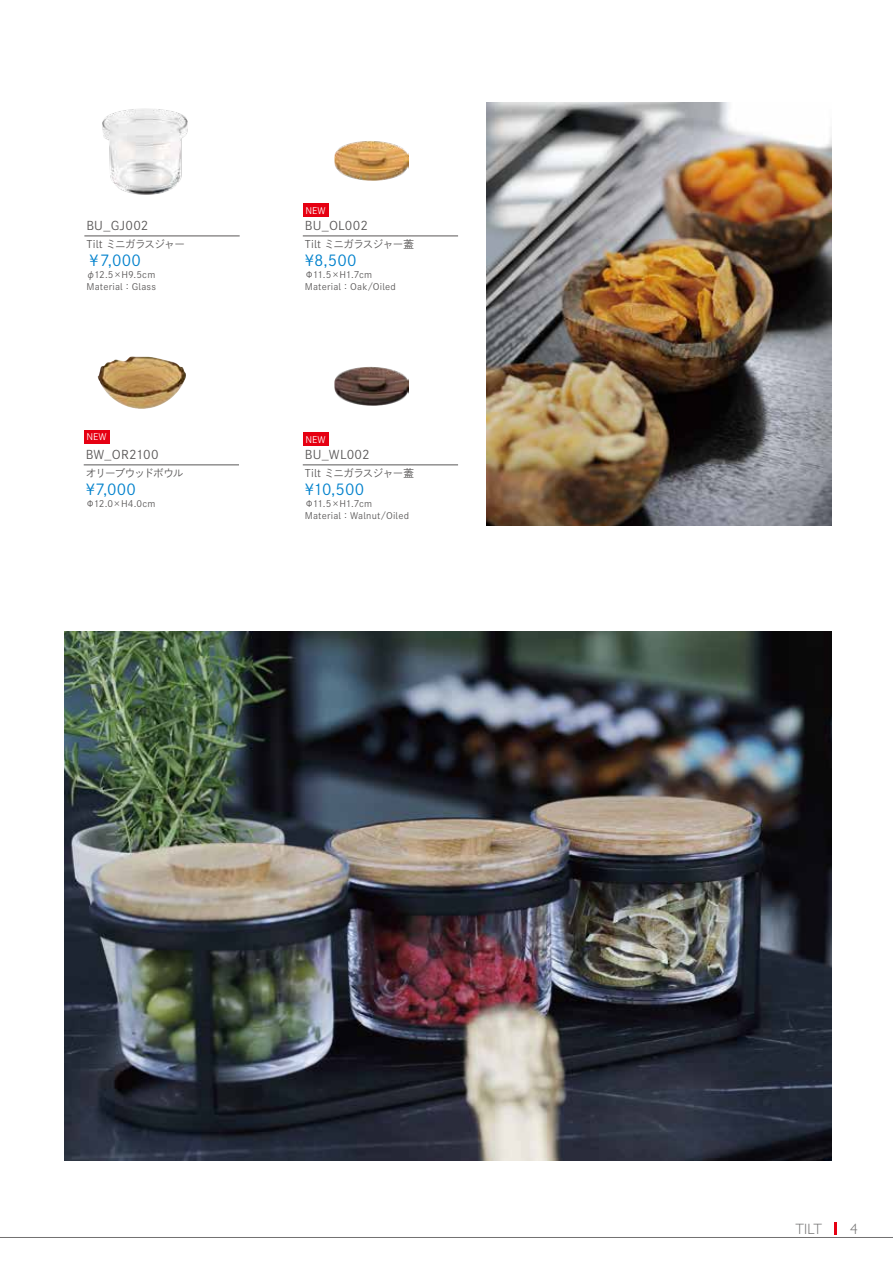
<style>
.page{position:relative;width:893px;height:1263px;background:#fff}
.page>*{position:absolute;margin:0;border:0;box-sizing:border-box;transform-origin:0 0}
.t1{font:15px "DNP Shuei Go Kin Std L";letter-spacing:.02em;color:#0081cc}
.t2{font:300 15px "Gill Sans Nova";color:#727171}
.t3{font:12px "DNP Shuei Go Kin Std L";letter-spacing:.02em;color:#595757}
.t4{font:10.5px "DNP Shuei Go Kin Std L";letter-spacing:-.05em;color:#595757}
.t5{font:10.5px "DNP Shuei Go Kin Std L";letter-spacing:-.075em;color:#595757}
.t6{font:9px/12px "DNP Shuei Go Kin Std L";letter-spacing:.02em;color:#595757}
.t7{font:9px "DNP Shuei Go Kin Std L";color:#fff}
</style>
<div class="page">
<img style="left:64px;top:631px;width:767px;height:530px">
<img style="left:102px;top:108px;width:86px;height:87px">
<img style="left:334px;top:141px;width:74px;height:39px">
<img style="left:334px;top:366px;width:74px;height:39px">
<img style="left:98px;top:356px;width:34px;height:32px">
<img style="left:486px;top:102px;width:345px;height:423px">
<hr style="left:303px;top:236px;width:155px;height:1px;background:#595757">
<div style="left:303px;top:204px;width:26px;height:13px;background:#e60012"></div>
<hr style="left:303px;top:465px;width:155px;height:1px;background:#595757">
<div style="left:303px;top:433px;width:26px;height:13px;background:#e60012"></div>
<hr style="left:84px;top:465px;width:155px;height:1px;background:#595757">
<div style="left:84px;top:430px;width:25px;height:13px;background:#e60012"></div>
<hr style="left:84px;top:236px;width:156px;height:1px;background:#595757">
<hr style="left:0;top:1237px;width:893px;height:1px;background:#727171">
<svg style="left:835px;top:1222px;width:2px;height:13px"></svg>
<h2 class="t3" style="left:86px;top:218px;width:64px">BU_GJ002</h2>
<p class="t4" style="left:86px;top:237px;width:100px">Tilt ミニガラスジャー</p>
<h1 class="t1" style="left:86px;top:251px;width:56px">￥7,000</h1>
<p class="t6" style="left:86px;top:269px;width:71px">φ12.5×H9.5cm<br>Material：Glass</p>
<p class="t7" style="left:86px;top:431px;width:22px">NEW</p>
<h2 class="t3" style="left:86px;top:447px;width:74px">BW_OR2100</h2>
<p class="t5" style="left:86px;top:466px;width:99px">オリーブウッドボウル</p>
<h1 class="t1" style="left:86px;top:480px;width:52px">¥7,000</h1>
<p class="t6" style="left:86px;top:498px;width:71px">Φ12.0×H4.0cm</p>
<p class="t7" style="left:305px;top:204px;width:22px">NEW</p>
<h2 class="t3" style="left:305px;top:218px;width:65px">BU_OL002</h2>
<p class="t4" style="left:305px;top:237px;width:111px">Tilt ミニガラスジャー蓋</p>
<h1 class="t1" style="left:305px;top:251px;width:53px">¥8,500</h1>
<p class="t6" style="left:305px;top:269px;width:93px">Φ11.5×H1.7cm<br>Material：Oak/Oiled</p>
<p class="t7" style="left:305px;top:433px;width:22px">NEW</p>
<h2 class="t3" style="left:305px;top:447px;width:66px">BU_WL002</h2>
<p class="t4" style="left:305px;top:466px;width:111px">Tilt ミニガラスジャー蓋</p>
<h1 class="t1" style="left:305px;top:480px;width:61px">¥10,500</h1>
<p class="t6" style="left:305px;top:498px;width:106px">Φ11.5×H1.7cm<br>Material：Walnut/Oiled</p>
<h1 class="t2" style="left:795px;top:1219px;width:28px">TILT</h1>
<h1 class="t2" style="left:850px;top:1219px;width:9px">4</h1>
</div>
